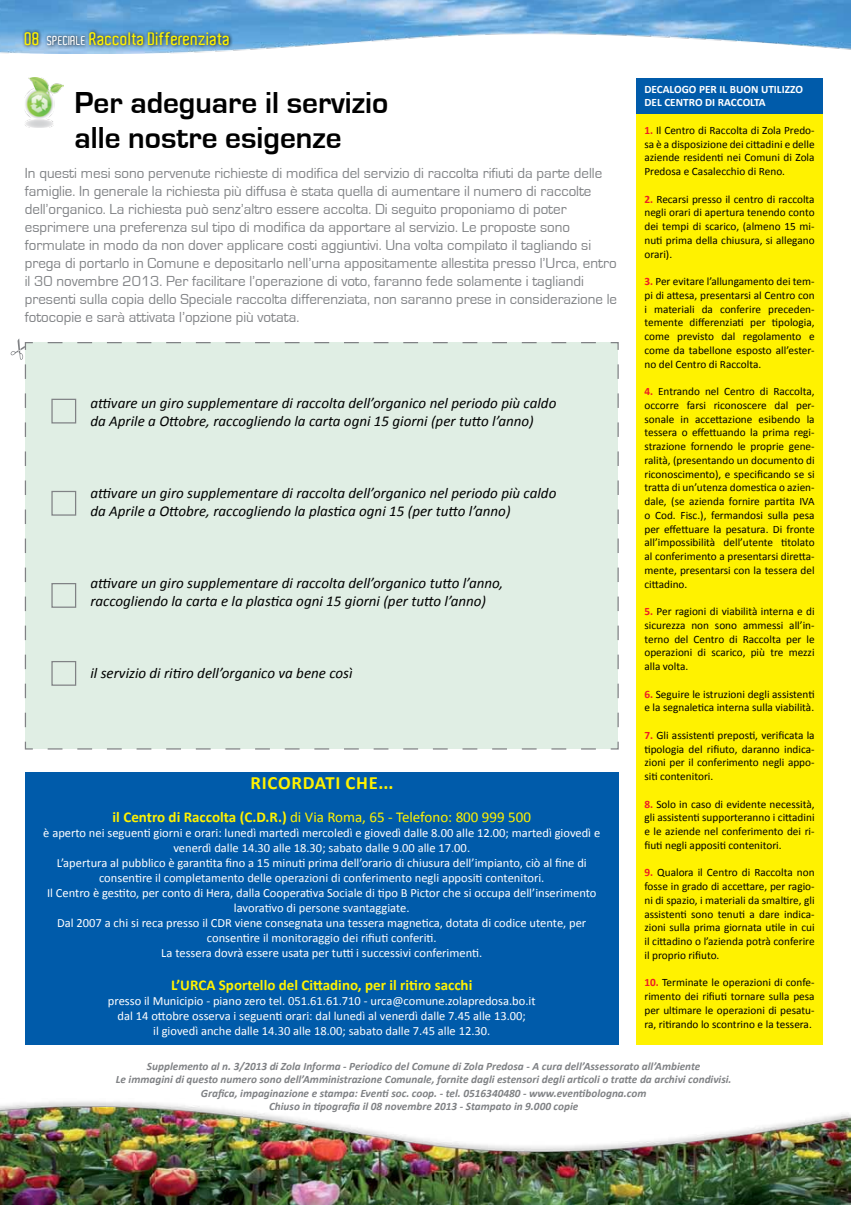
<style>
.page{position:relative;width:851px;height:1205px;background:#fff}
.page>*{position:absolute;margin:0;border:0;box-sizing:border-box;transform-origin:0 0}
.t1{font:700 31.25px/35px "Eurostile";color:#000}
.t2{font:700 18.75px "Calibri";color:#fff200}
.t3{font:600 17.5px "Aldo";color:#fff200}
.t4{font:15px/18px "Eurostile";color:#808285}
.t5{font:italic 15px/18px "Calibri";color:#000}
.t6{font:15px "Calibri";color:#fff200}
.t7{font:700 15px "Calibri";color:#fff200}
.t8{font:12.5px/15px "Calibri";color:#fff;text-align:center}
.t9{font:11.25px/13.8px "Calibri";color:#000;text-align:justify}
.t10{font:italic 700 11.25px/13.5px "Calibri";color:#808285;text-align:center}
.t11{font:700 11.25px/13.8px "Calibri";color:#fff}
.s1{font-size:12.5px;color:#fff}
.s2{font-weight:700}
.s3{font-weight:700;color:#ed1d24}
</style>
<div class="page">
<div style="left:24px;top:342px;width:595px;height:408px;background:#e0eee4"></div>
<img style="left:0;top:1101px;width:850px;height:104px">
<img style="left:0;top:0;width:850px;height:53px">
<div style="left:22px;top:28px;width:212px;height:20px;background:#000;opacity:.95"></div>
<div style="left:636px;top:78px;width:186px;height:966px;background:#fff200"></div>
<div style="left:636px;top:78px;width:186px;height:35px;background:#005baa"></div>
<img style="left:25px;top:78px;width:39px;height:50px">
<div style="left:25px;top:772px;width:594px;height:272px;background:#005baa"></div>
<svg style="left:11px;top:338px;width:15px;height:396px"></svg>
<div style="left:51px;top:399px;width:25px;height:24px;border:1px solid #808285"></div>
<div style="left:51px;top:491px;width:25px;height:25px;border:1px solid #808285"></div>
<div style="left:51px;top:583px;width:25px;height:25px;border:1px solid #808285"></div>
<div style="left:51px;top:661px;width:25px;height:25px;border:1px solid #808285"></div>
<h3 class="t3" style="left:25px;top:29px;width:207px">08 <span class="s1">speciale</span> Raccolta Differenziata</h3>
<h1 class="t1" style="left:74px;top:86px;width:315px">Per adeguare il servizio alle nostre esigenze</h1>
<p class="t4" style="left:25px;top:164px;width:593px">In questi mesi sono pervenute richieste di modifica del servizio di raccolta rifiuti da parte delle famiglie. In generale la richiesta più diffusa è stata quella di aumentare il numero di raccolte dell’organico. La richiesta può senz’altro essere accolta. Di seguito proponiamo di poter esprimere una preferenza sul tipo di modifica da apportare al servizio. Le proposte sono formulate in modo da non dover applicare costi aggiuntivi. Una volta compilato il tagliando si prega di portarlo in Comune e depositarlo nell’urna appositamente allestita presso l’Urca, entro il 30 novembre 2013. Per facilitare l’operazione di voto, faranno fede solamente i tagliandi presenti sulla copia dello Speciale raccolta differenziata, non saranno prese in considerazione le fotocopie e sarà attivata l’opzione più votata.</p>
<h3 class="t5" style="left:90px;top:394px;width:467px">attivare un giro supplementare di raccolta dell’organico nel periodo più caldo da Aprile a Ottobre, raccogliendo la carta ogni 15 giorni (per tutto l’anno)</h3>
<h3 class="t5" style="left:90px;top:484px;width:467px">attivare un giro supplementare di raccolta dell’organico nel periodo più caldo da Aprile a Ottobre, raccogliendo la plastica ogni 15 (per tutto l’anno)</h3>
<h3 class="t5" style="left:90px;top:574px;width:414px">attivare un giro supplementare di raccolta dell’organico tutto l’anno, raccogliendo la carta e la plastica ogni 15 giorni (per tutto l’anno)</h3>
<h3 class="t5" style="left:90px;top:664px;width:263px">il servizio di ritiro dell’organico va bene così</h3>
<h2 class="t2" style="left:250px;top:771px;width:22px">Ricordati</h2>
<h2 class="t2" style="left:345px;top:771px;width:49px">che...</h2>
<h3 class="t6" style="left:113px;top:808px;width:420px"><span class="s2">il Centro di Raccolta (C.D.R.)</span> di Via Roma, 65 - Telefono: 800 999 500</h3>
<p class="t8" style="left:43px;top:826px;width:558px">è aperto nei seguenti giorni e orari: lunedì martedì mercoledì e giovedì dalle 8.00 alle 12.00; martedì giovedì e venerdì dalle 14.30 alle 18.30; sabato dalle 9.00 alle 17.00.<br>L’apertura al pubblico è garantita fino a 15 minuti prima dell’orario di chiusura dell’impianto, ciò al fine di consentire il completamento delle operazioni di conferimento negli appositi contenitori.<br>Il Centro è gestito, per conto di Hera, dalla Cooperativa Sociale di tipo B Pictor che si occupa dell’inserimento lavorativo di persone svantaggiate.<br>Dal 2007 a chi si reca presso il CDR viene consegnata una tessera magnetica, dotata di codice utente, per consentire il monitoraggio dei rifiuti conferiti.<br>La tessera dovrà essere usata per tutti i successivi conferimenti.</p>
<h3 class="t7" style="left:171px;top:976px;width:303px">L’URCA Sportello del Cittadino, per il ritiro sacchi</h3>
<p class="t8" style="left:108px;top:994px;width:429px">presso il Municipio - piano zero tel. 051.61.61.710 - urca@comune.zolapredosa.bo.it dal 14 ottobre osserva i seguenti orari: dal lunedì al venerdì dalle 7.45 alle 13.00;<br>il giovedì anche dalle 14.30 alle 18.00; sabato dalle 7.45 alle 12.30.</p>
<p class="t11" style="left:644px;top:82px;width:160px">DECALOGO PER IL BUON UTILIZZO<br>DEL CENTRO DI RACCOLTA</p>
<p class="t9" style="left:644px;top:123px;width:172px"><span class="s3">1.</span> Il Centro di Raccolta di Zola Predo&shy;sa è a disposizione dei cittadini e delle aziende residenti nei Comuni di Zola Predosa e Casalecchio di Reno.</p>
<p class="t9" style="left:644px;top:192px;width:172px"><span class="s3">2.</span> Recarsi presso il centro di raccolta negli orari di apertura tenendo conto dei tempi di scarico, (almeno 15 mi&shy;nuti prima della chiusura, si allegano orari).</p>
<p class="t9" style="left:644px;top:274px;width:172px"><span class="s3">3.</span> Per evitare l’allungamento dei tem&shy;pi di attesa, presentarsi al Centro con i materiali da conferire preceden&shy;temente differenziati per tipologia, come previsto dal regolamento e come da tabellone esposto all’ester&shy;no del Centro di Raccolta.</p>
<p class="t9" style="left:644px;top:384px;width:172px"><span class="s3">4.</span> Entrando nel Centro di Raccolta, occorre farsi riconoscere dal per&shy;sonale in accettazione esibendo la tessera o effettuando la prima regi&shy;strazione fornendo le proprie gene&shy;ralità, (presentando un documento di riconoscimento), e specificando se si tratta di un’utenza domestica o azien&shy;dale, (se azienda fornire partita IVA o Cod. Fisc.), fermandosi sulla pesa per effettuare la pesatura. Di fronte all’impossibilità dell’utente titolato al conferimento a presentarsi diretta&shy;mente, presentarsi con la tessera del cittadino.</p>
<p class="t9" style="left:644px;top:604px;width:172px"><span class="s3">5.</span> Per ragioni di viabilità interna e di sicurezza non sono ammessi all’in&shy;terno del Centro di Raccolta per le operazioni di scarico, più tre mezzi alla volta.</p>
<p class="t9" style="left:644px;top:687px;width:172px"><span class="s3">6.</span> Seguire le istruzioni degli assistenti e la segnaletica interna sulla viabilità.</p>
<p class="t9" style="left:644px;top:728px;width:172px"><span class="s3">7.</span> Gli assistenti preposti, verificata la tipologia del rifiuto, daranno indica&shy;zioni per il conferimento negli appo&shy;siti contenitori.</p>
<p class="t9" style="left:644px;top:797px;width:172px"><span class="s3">8.</span> Solo in caso di evidente necessità, gli assistenti supporteranno i cittadini e le aziende nel conferimento dei ri&shy;fiuti negli appositi contenitori.</p>
<p class="t9" style="left:644px;top:866px;width:172px"><span class="s3">9.</span> Qualora il Centro di Raccolta non fosse in grado di accettare, per ragio&shy;ni di spazio, i materiali da smaltire, gli assistenti sono tenuti a dare indica&shy;zioni sulla prima giornata utile in cui il cittadino o l’azienda potrà conferire il proprio rifiuto.</p>
<p class="t9" style="left:644px;top:976px;width:172px"><span class="s3">10.</span> Terminate le operazioni di confe&shy;rimento dei rifiuti tornare sulla pesa per ultimare le operazioni di pesatu&shy;ra, ritirando lo scontrino e la tessera.</p>
<p class="t10" style="left:116px;top:1059px;width:617px">Supplemento al n. 3/2013 di Zola Informa - Periodico del Comune di Zola Predosa - A cura dell’Assessorato all’Ambiente<br>Le immagini di questo numero sono dell’Amministrazione Comunale, fornite dagli estensori degli articoli o tratte da archivi condivisi.<br>Grafica, impaginazione e stampa: Eventi soc. coop. - tel. 0516340480 - www.eventibologna.com<br>Chiuso in tipografia il 08 novembre 2013 - Stampato in 9.000 copie</p>
</div>
